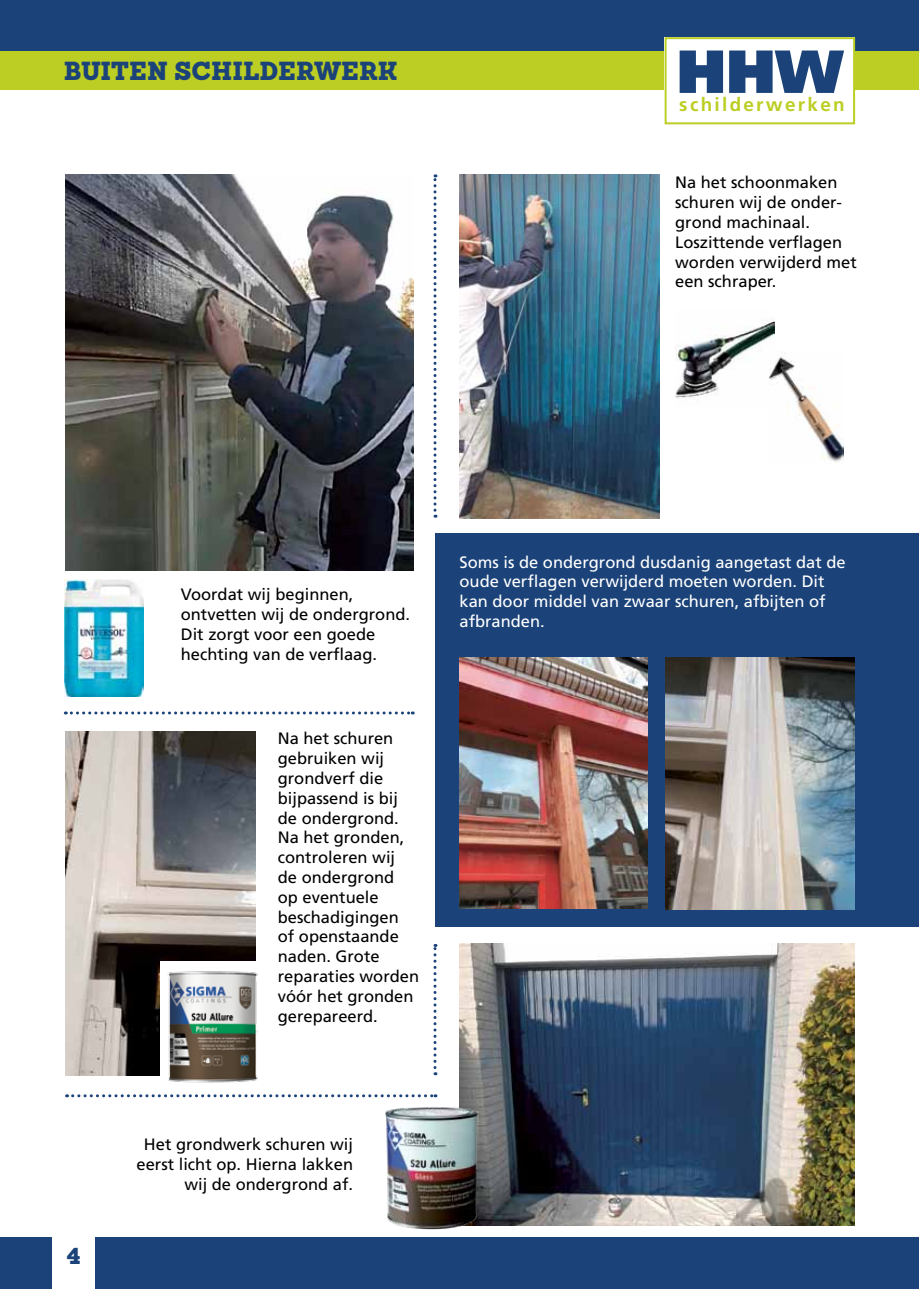
<style>
.page{position:relative;width:919px;height:1289px;background:#fff}
.page>*{position:absolute;margin:0;border:0;box-sizing:border-box;transform-origin:0 0}
.t1{font:900 60.75px "Frutiger";color:#1b4379}
.t2{font:900 25.5px "Sanchez";color:#1b4379}
.t3{font:900 22.5px "Sanchez";color:#1b4379}
.t4{font:700 18.9px "Frutiger";letter-spacing:.12em;color:#bcce24}
.t5{font:16.5px/19.8px "Frutiger";color:#000}
.t6{font:16.5px/19.8px "Frutiger";color:#fff}
</style>
<div class="page">
<div style="left:0;top:0;width:918px;height:51px;background:#1b4379"></div>
<div style="left:0;top:51px;width:918px;height:38px;background:#bcce24"></div>
<div style="left:664px;top:37px;width:191px;height:90px;background:linear-gradient(to right,#fff,#fff)"></div>
<div style="left:665px;top:38px;width:189px;height:85px;background:#fff"></div>
<div style="left:664px;top:37px;width:191px;height:87px;border:2px solid #bcce24"></div>
<div style="left:0;top:1237px;width:51px;height:51px;background:#1b4379"></div>
<div style="left:96px;top:1237px;width:822px;height:51px;background:#1b4379"></div>
<div style="left:435px;top:534px;width:483px;height:392px;background:#1b4379"></div>
<img style="left:65px;top:174px;width:349px;height:396px">
<img style="left:64px;top:579px;width:79px;height:117px">
<img style="left:459px;top:657px;width:189px;height:251px">
<img style="left:665px;top:657px;width:189px;height:252px">
<img style="left:459px;top:174px;width:200px;height:344px">
<img style="left:459px;top:943px;width:395px;height:282px">
<svg style="left:433px;top:174px;width:3px;height:343px"></svg>
<img style="left:675px;top:320px;width:99px;height:78px">
<img style="left:769px;top:352px;width:74px;height:110px">
<svg style="left:65px;top:711px;width:348px;height:3px"></svg>
<img style="left:65px;top:731px;width:190px;height:344px">
<div style="left:160px;top:961px;width:104px;height:126px;background:#fff"></div>
<img style="left:167px;top:971px;width:91px;height:112px">
<svg style="left:67px;top:1094px;width:369px;height:3px"></svg>
<svg style="left:433px;top:943px;width:3px;height:132px"></svg>
<img style="left:385px;top:1106px;width:93px;height:123px">
<h2 class="t2" style="left:64px;top:52px;width:335px">BUITEN SCHILDERWERK</h2>
<h1 class="t1" style="left:676px;top:35px;width:168px">HHW</h1>
<p class="t4" style="left:679px;top:94px;width:167px">schilderwerken</p>
<p class="t5" style="left:675px;top:172px;width:183px">Na het schoonmaken schuren wij de onder&shy;grond machinaal.<br>Loszittende verflagen worden verwijderd met een schraper.</p>
<h3 class="t3" style="left:67px;top:1239px;width:16px">4</h3>
<p class="t5" style="left:181px;top:584px;width:231px">Voordat wij beginnen, ontvetten wij de ondergrond.<br>Dit zorgt voor een goede hechting van de verflaag.</p>
<p class="t5" style="left:278px;top:728px;width:143px">Na het schuren gebruiken wij grondverf die bijpassend is bij de ondergrond.<br>Na het gronden, controleren wij<br>de ondergrond<br>op eventuele beschadigingen of openstaande naden. Grote reparaties worden vóór het gronden gerepareerd.</p>
<p class="t6" style="left:459px;top:552px;width:388px">Soms is de ondergrond dusdanig aangetast dat de oude verflagen verwijderd moeten worden. Dit kan door middel van zwaar schuren, afbijten of afbranden.</p>
<p class="t5" style="left:137px;top:1134px;width:218px;text-align:right">Het grondwerk schuren wij eerst licht op. Hierna lakken wij de ondergrond af.</p>
</div>
